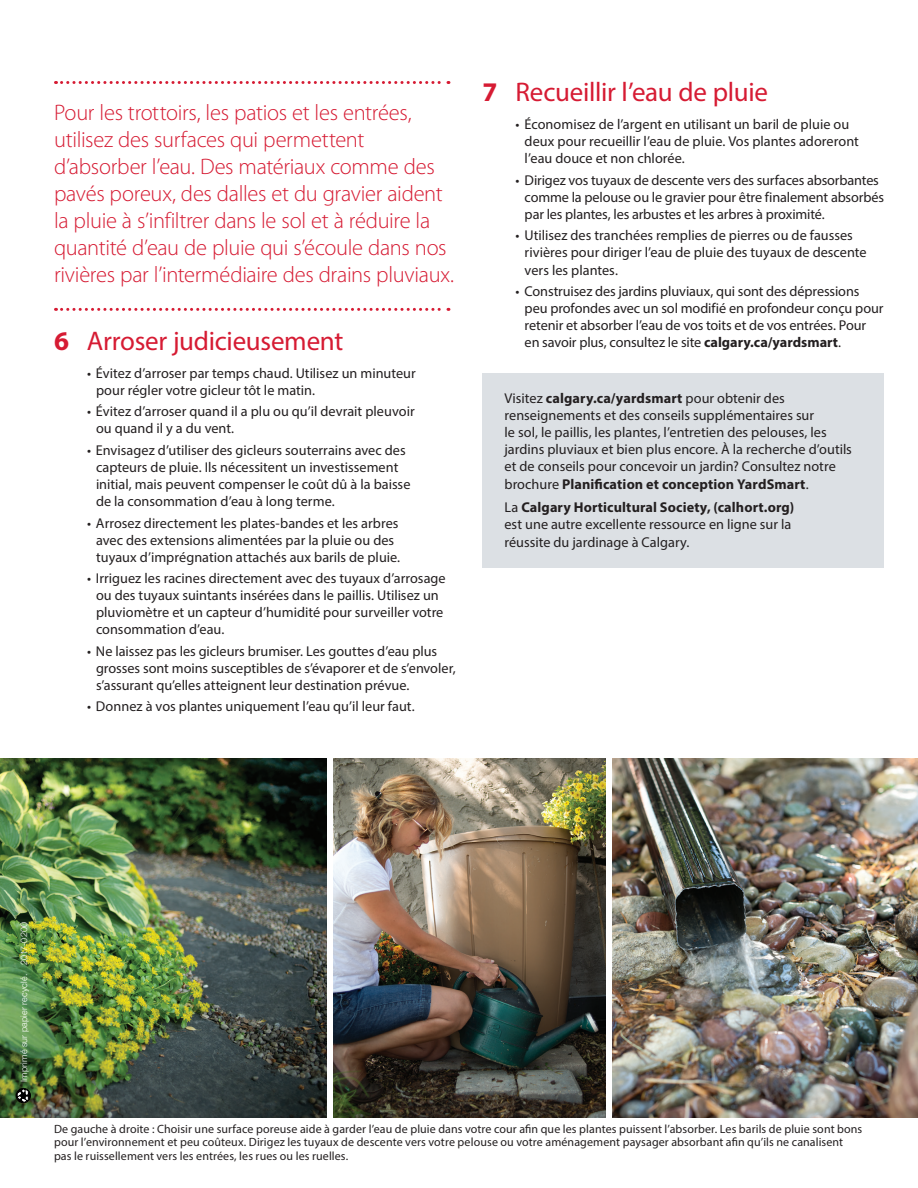
<style>
.page{position:relative;width:918px;height:1188px;background:#fff}
.page>*{position:absolute;margin:0;border:0;box-sizing:border-box;transform-origin:0 0}
.t1{font:27px "Myriad Pro";letter-spacing:-.01em;color:#d61b33}
.t2{font:300 22.5px/27px "Myriad Pro";letter-spacing:-.015em;color:#d61b33}
.t3{font:14.25px/17.1px "Myriad Pro";color:#231f20}
.t4{font:12px/13.5px "Myriad Pro";letter-spacing:.01em;color:#231f20}
.t5{font:300 9px "Helvetica Neue LT Std";letter-spacing:.025em;color:#fff}
.t6{font:300 9px "Helvetica Neue LT Std";letter-spacing:.005em;color:#fff}
.s1{font-weight:700}
</style>
<div class="page">
<img style="left:612px;top:759px;width:306px;height:358px">
<img style="left:0;top:759px;width:326px;height:358px">
<img style="left:333px;top:759px;width:272px;height:358px">
<svg style="left:16px;top:1089px;width:14px;height:14px"></svg>
<div style="left:483px;top:374px;width:401px;height:194px;background:#dce0e4"></div>
<svg style="left:56px;top:308px;width:393px;height:3px"></svg>
<svg style="left:56px;top:81px;width:393px;height:3px"></svg>
<p class="t2" style="left:54px;top:99px;width:402px">Pour les trottoirs, les patios et les entrées, utilisez des surfaces qui permettent d’absorber l’eau. Des matériaux comme des pavés poreux, des dalles et du gravier aident la pluie à s’infiltrer dans le sol et à réduire la quantité d’eau de pluie qui s’écoule dans nos rivières par l’intermédiaire des drains pluviaux.</p>
<p class="t1" style="left:54px;top:324px;width:291px"><span class="s1">6</span> Arroser judicieusement</p>
<p class="t3" style="left:96px;top:364px;width:321px;text-indent:-9px">• Évitez d’arroser par temps chaud. Utilisez un minuteur pour régler votre gicleur tôt le matin.</p>
<p class="t3" style="left:96px;top:403px;width:320px;text-indent:-9px">• Évitez d’arroser quand il a plu ou qu’il devrait pleuvoir ou quand il y a du vent.</p>
<p class="t3" style="left:96px;top:441px;width:316px;text-indent:-9px">• Envisagez d’utiliser des gicleurs souterrains avec des capteurs de pluie. Ils nécessitent un investissement initial, mais peuvent compenser le coût dû à la baisse de la consommation d’eau à long terme.</p>
<p class="t3" style="left:96px;top:514px;width:306px;text-indent:-9px">• Arrosez directement les plates-bandes et les arbres avec des extensions alimentées par la pluie ou des tuyaux d’imprégnation attachés aux barils de pluie.</p>
<p class="t3" style="left:96px;top:570px;width:351px;text-indent:-9px">• Irriguez les racines directement avec des tuyaux d’arrosage ou des tuyaux suintants insérées dans le paillis. Utilisez un pluviomètre et un capteur d’humidité pour surveiller votre consommation d’eau.</p>
<p class="t3" style="left:96px;top:642px;width:361px;text-indent:-9px">• Ne laissez pas les gicleurs brumiser. Les gouttes d’eau plus grosses sont moins susceptibles de s’évaporer et de s’envoler, s’assurant qu’elles atteignent leur destination prévue.</p>
<p class="t3" style="left:87px;top:698px;width:329px">• Donnez à vos plantes uniquement l’eau qu’il leur faut.</p>
<p class="t1" style="left:483px;top:76px;width:287px"><span class="s1">7</span> Recueillir l’eau de pluie</p>
<p class="t3" style="left:525px;top:116px;width:336px;text-indent:-9px">• Économisez de l’argent en utilisant un baril de pluie ou deux pour recueillir l’eau de pluie. Vos plantes adoreront l’eau douce et non chlorée.</p>
<p class="t3" style="left:525px;top:171px;width:361px;text-indent:-9px">• Dirigez vos tuyaux de descente vers des surfaces absorbantes comme la pelouse ou le gravier pour être finalement absorbés par les plantes, les arbustes et les arbres à proximité.</p>
<p class="t3" style="left:525px;top:227px;width:344px;text-indent:-9px">• Utilisez des tranchées remplies de pierres ou de fausses rivières pour diriger l’eau de pluie des tuyaux de descente vers les plantes.</p>
<p class="t3" style="left:525px;top:282px;width:360px;text-indent:-9px">• Construisez des jardins pluviaux, qui sont des dépressions peu profondes avec un sol modifié en profondeur conçu pour retenir et absorber l’eau de vos toits et de vos entrées. Pour en savoir plus, consultez le site <span class="s1">calgary.ca/yardsmart</span>.</p>
<p class="t3" style="left:504px;top:389px;width:349px">Visitez <span class="s1">calgary.ca/yardsmart</span> pour obtenir des renseignements et des conseils supplémentaires sur<br>le sol, le paillis, les plantes, l’entretien des pelouses, les jardins pluviaux et bien plus encore. À la recherche d’outils et de conseils pour concevoir un jardin? Consultez notre brochure <span class="s1">Planification et conception YardSmart</span>.</p>
<p class="t3" style="left:504px;top:499px;width:291px">La <span class="s1">Calgary Horticultural Society, (calhort.org) </span>est une autre excellente ressource en ligne sur la réussite du jardinage à Calgary.</p>
<p class="t6" style="left:18px;top:965px;width:44px;rotate:-90deg">2017-0200</p>
<p class="t5" style="left:18px;top:1082px;width:110px;rotate:-90deg">Imprimé sur papier recyclé.</p>
<p class="t4" style="left:54px;top:1122px;width:810px">De gauche à droite : Choisir une surface poreuse aide à garder l’eau de pluie dans votre cour afin que les plantes puissent l’absorber. Les barils de pluie sont bons pour l’environnement et peu coûteux. Dirigez les tuyaux de descente vers votre pelouse ou votre aménagement paysager absorbant afin qu’ils ne canalisent pas le ruissellement vers les entrées, les rues ou les ruelles.</p>
</div>
